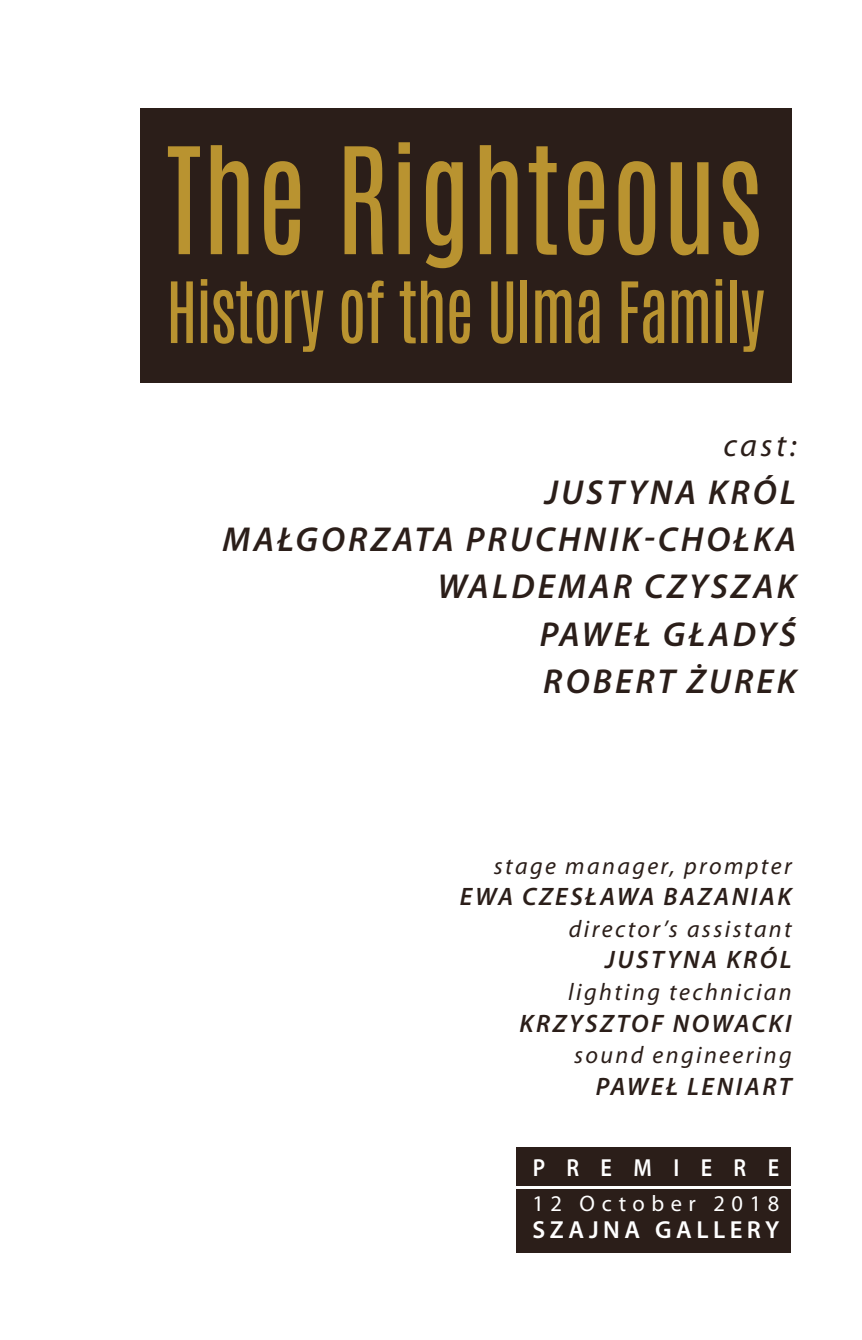
<style>
.page{position:relative;width:862px;height:1340px;background:#fff}
.page>*{position:absolute;margin:0;border:0;box-sizing:border-box;transform-origin:0 0}
.t1{font:125.55px "Antonio";letter-spacing:.01em;color:#b99330;scale:.9 1}
.t2{font:71.77px "Antonio";letter-spacing:-.02em;color:#b99330;scale:.9 1}
.t3{font:italic 600 34.65px/47.2px "Myriad Pro";letter-spacing:.09em;color:#2b1e19;text-align:right}
.t4{font:italic 32.18px "Myriad Pro";color:#2b1e19}
.t5{font:italic 600 25.2px "Myriad Pro";letter-spacing:.1em;color:#2b1e19}
.t6{font:600 24.75px "Myriad Pro";letter-spacing:.19em;color:#fff}
.t7{font:600 24.75px "Myriad Pro";letter-spacing:.96em;color:#fff;scale:.9 1}
.t8{font:italic 24.07px "Myriad Pro";letter-spacing:.1em;color:#2b1e19}
.t9{font:22.5px "Myriad Pro";letter-spacing:.29em;color:#fff}
</style>
<div class="page">
<div style="left:515px;top:1146px;width:274px;height:106px;background:#2b1e19"></div>
<hr style="left:514px;top:1185px;width:277px;height:3px;background:#fff">
<div style="left:140px;top:108px;width:651px;height:275px;background:#2b1e19"></div>
<h1 class="t1" style="left:166px;top:108px;width:663px">The Righteous</h1>
<h2 class="t2" style="left:166px;top:259px;width:666px">History of the Ulma Family</h2>
<h3 class="t4" style="left:723px;top:426px;width:75px">cast:</h3>
<h3 class="t3" style="left:222px;top:467px;width:574px">JUSTYNA KRÓL<br>MAŁGORZATA PRUCHNIK-CHOŁKA<br>WALDEMAR CZYSZAK<br>PAWEŁ GŁADYŚ<br>ROBERT ŻUREK</h3>
<p class="t8" style="left:493px;top:850px;width:299px">stage manager, prompter</p>
<p class="t5" style="left:459px;top:880px;width:97px">EWA CZESŁAWA</p>
<p class="t5" style="left:663px;top:880px;width:34px">BAZANIAK</p>
<p class="t8" style="left:568px;top:913px;width:224px">director’s assistant</p>
<p class="t5" style="left:605px;top:943px;width:187px">JUSTYNA KRÓL</p>
<p class="t8" style="left:568px;top:977px;width:225px">lighting technician</p>
<p class="t5" style="left:519px;top:1007px;width:273px">KRZYSZTOF NOWACKI</p>
<p class="t8" style="left:573px;top:1040px;width:219px">sound engineering</p>
<p class="t5" style="left:595px;top:1070px;width:197px">PAWEŁ LENIART</p>
<p class="t7" style="left:532px;top:1151px;width:275px">PREMIERE</p>
<p class="t9" style="left:532px;top:1189px;width:248px">12 October 2018</p>
<p class="t6" style="left:532px;top:1213px;width:248px">SZAJNA GALLER Y</p>
</div>
